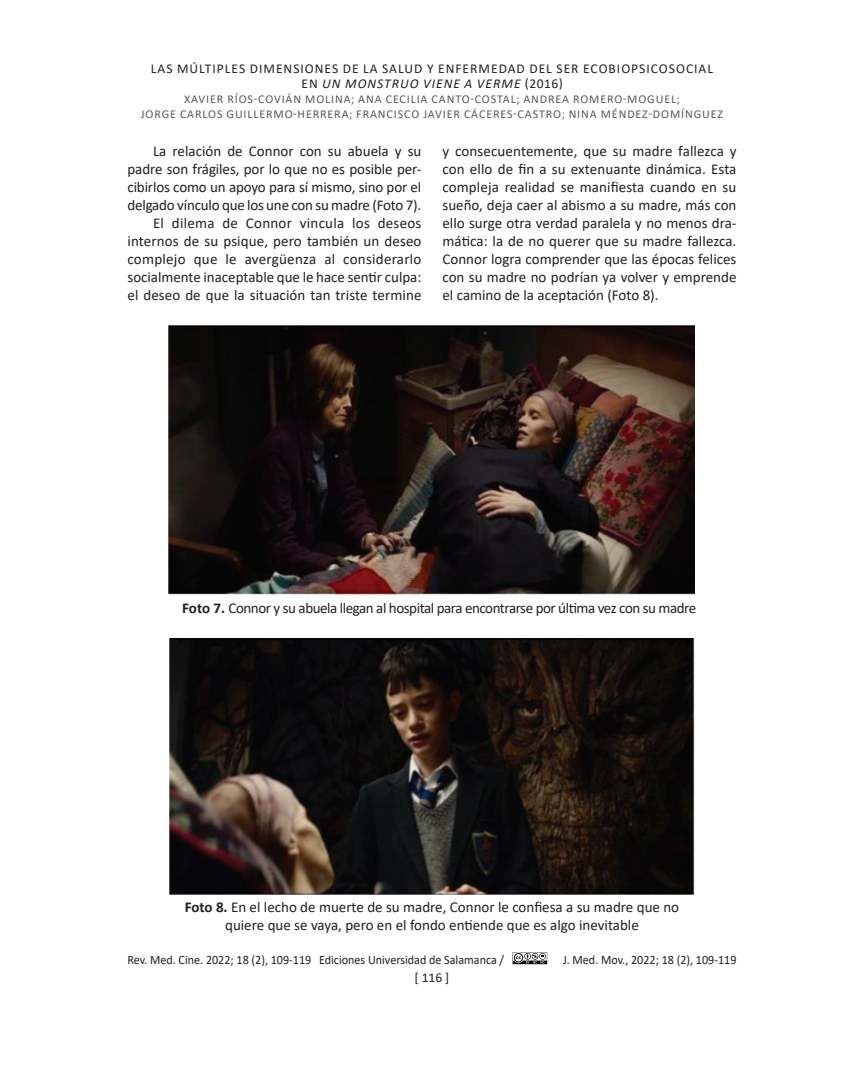
<style>
.page{position:relative;width:864px;height:1080px;background:#fff}
.page>*{position:absolute;margin:0;border:0;box-sizing:border-box;transform-origin:0 0}
.TX{font:15px/18px "Calibri";color:#231f20;text-align:justify}
.FigureCaption{font:15px/18px "Calibri";letter-spacing:-.005em;color:#231f20;text-align:center}
.FigureCaption-2{font:15px "Calibri";letter-spacing:-.03em;color:#231f20}
.t1{font:13.5px/15px "Calibri";letter-spacing:.075em;color:#231f20;text-align:center}
.t2{font:12.75px "Calibri";color:#231f20;scale:.95 1}
.t3{font:12px/15px "Calibri";letter-spacing:.075em;color:#57585a;text-align:center}
.s1{font-style:italic}
.s2{font-weight:700}
</style>
<div class="page">
<svg style="left:513px;top:952px;width:34px;height:12px"></svg>
<img style="left:168px;top:325px;width:526px;height:270px">
<img style="left:169px;top:638px;width:526px;height:256px">
<p class="t1" style="left:151px;top:61px;width:564px">LAS MÚLTIPLES DIMENSIONES DE LA SALUD Y ENFERMEDAD DEL SER ECOBIOPSICOSOCIAL<br>EN <span class="s1">UN MONSTRUO VIENE A VERME</span> (2016)</p>
<p class="t3" style="left:141px;top:92px;width:584px">XAVIER RÍOS-COVIÁN MOLINA; ANA CECILIA CANTO-COSTAL; ANDREA ROMERO-MOGUEL;<br>JORGE CARLOS GUILLERMO-HERRERA; FRANCISCO JAVIER CÁCERES-CASTRO; NINA MÉNDEZ-DOMÍNGUEZ</p>
<p class="TX" style="left:128px;top:141px;width:295px;text-indent:26px">La relación de Connor con su abuela y su padre son frágiles, por lo que no es posible per&shy;cibirlos como un apoyo para sí mismo, sino por el delgado vínculo que los une con su madre (Foto 7).</p>
<p class="TX" style="left:128px;top:213px;width:296px;text-indent:26px">El dilema de Connor vincula los deseos internos de su psique, pero también un deseo complejo que le avergüenza al considerarlo socialmente inaceptable que le hace sentir culpa: el deseo de que la situación tan triste termine</p>
<p class="TX" style="left:442px;top:141px;width:296px">y consecuentemente, que su madre fallezca y con ello de fin a su extenuante dinámica. Esta compleja realidad se manifiesta cuando en su sueño, deja caer al abismo a su madre, más con ello surge otra verdad paralela y no menos dra&shy;mática: la de no querer que su madre fallezca.<br>Connor logra comprender que las épocas felices con su madre no podrían ya volver y emprende el camino de la aceptación (Foto 8).</p>
<p class="FigureCaption-2" style="left:182px;top:597px;width:516px"><span class="s2">Foto 7.</span> Connor y su abuela llegan al hospital para encontrarse por última vez con su madre</p>
<p class="FigureCaption" style="left:185px;top:898px;width:496px"><span class="s2">Foto 8.</span> En el lecho de muerte de su madre, Connor le confiesa a su madre que no quiere que se vaya, pero en el fondo entiende que es algo inevitable</p>
<p class="t2" style="left:128px;top:951px;width:398px">Rev. Med. Cine. 2022; 18 (2), 109-119 Ediciones Universidad de Salamanca /</p>
<p class="t2" style="left:563px;top:951px;width:184px">J. Med. Mov., 2022; 18 (2), 109-119</p>
<p class="t1" style="left:415px;top:970px;width:36px">[ 116 ]</p>
</div>
